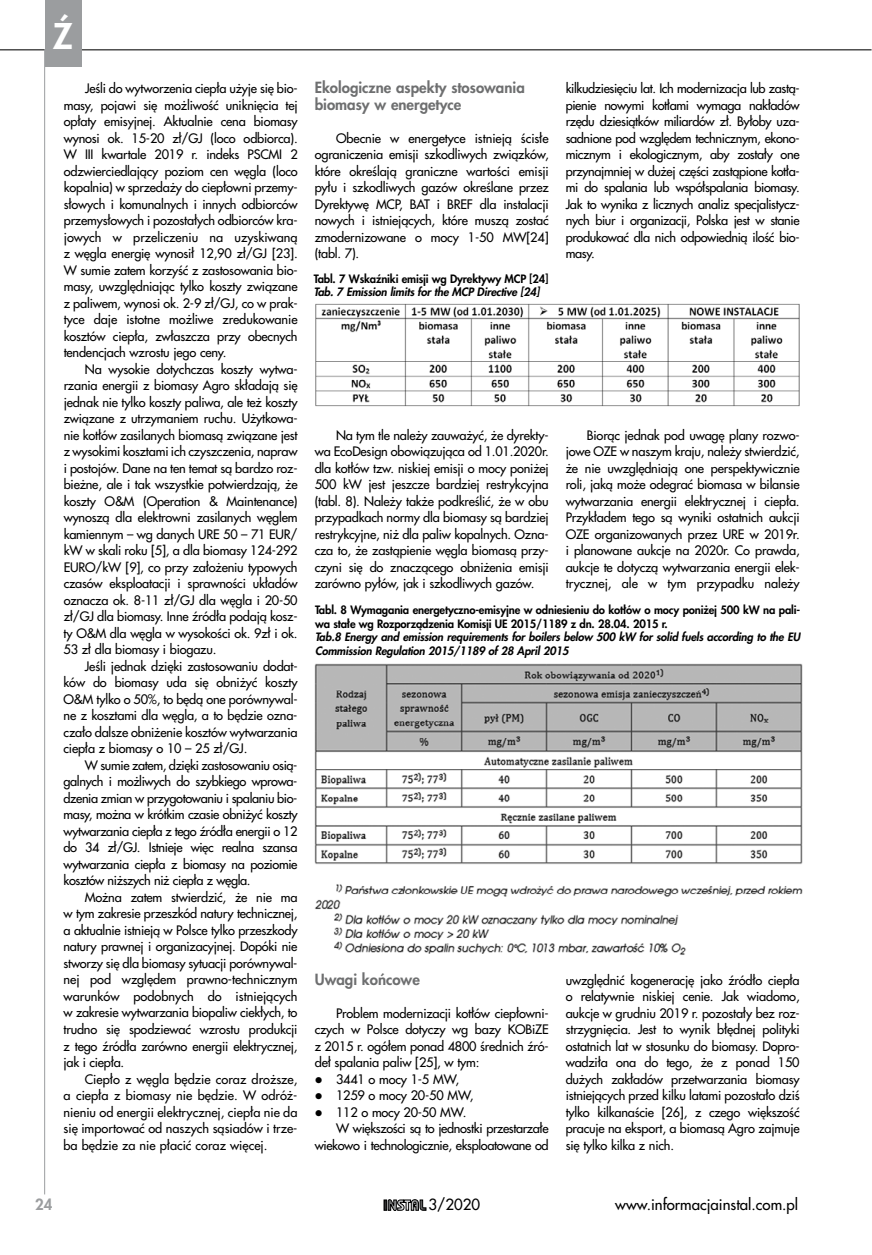
<style>
.page{position:relative;width:872px;height:1255px;background:#fff}
.page>*{position:absolute;margin:0;border:0;box-sizing:border-box;transform-origin:0 0}
.t1{font:800 34.5px "Futura CE";color:#fff}
.t2{font:800 15px/16.5px "Futura CE";color:#6e6f70}
.t3{font:500 15px "Futura CE";color:#000}
.t4{font:800 15px "Futura CE";color:#9b9d9f}
.t5{font:500 12.75px/16.5px "Futura CE";letter-spacing:-.015em;color:#000;text-align:justify}
.t6{font:800 11.25px/13.5px "Futura CE";letter-spacing:-.015em;color:#000}
.t7{font:italic 800 11.25px/13.5px "Futura CE";letter-spacing:-.015em;color:#000}
</style>
<div class="page">
<hr style="left:0;top:49px;width:871px;height:1px;background:#000">
<hr style="left:44px;top:49px;width:1px;height:1145px;background:#9b9d9f">
<svg style="left:383px;top:1199px;width:44px;height:12px"></svg>
<svg style="left:384px;top:1199px;width:42px;height:11px"></svg>
<div style="left:45px;top:0;width:37px;height:67px;background:#9b9d9f"></div>
<img style="left:315px;top:303px;width:485px;height:104px">
<img style="left:314px;top:663px;width:489px;height:292px">
<h1 class="t1" style="left:53px;top:12px;width:21px">Ź</h1>
<p class="t5" style="left:64px;top:80px;width:235px;text-indent:21px">Jeśli do wytworzenia ciepła użyje się bio&shy;masy, pojawi się możliwość uniknięcia tej opłaty emisyjnej. Aktualnie cena biomasy wynosi ok. 15-20 zł/GJ (loco odbiorca).<br>W III kwartale 2019 r. indeks PSCMI 2 odzwierciedlający poziom cen węgla (loco kopalnia) w sprzedaży do ciepłowni przemy&shy;słowych i komunalnych i innych odbiorców przemysłowych i pozostałych odbiorców kra&shy;jowych w przeliczeniu na uzyskiwaną z węgla energię wynosił 12,90 zł/GJ [23].<br>W sumie zatem korzyść z zastosowania bio&shy;masy, uwzględniając tylko koszty związane z paliwem, wynosi ok. 2-9 zł/GJ, co w prak&shy;tyce daje istotne możliwe zredukowanie kosztów ciepła, zwłaszcza przy obecnych tendencjach wzrostu jego ceny.</p>
<p class="t5" style="left:64px;top:360px;width:235px;text-indent:21px">Na wysokie dotychczas koszty wytwa&shy;rzania energii z biomasy Agro składają się jednak nie tylko koszty paliwa, ale też koszty związane z utrzymaniem ruchu. Użytkowa&shy;nie kotłów zasilanych biomasą związane jest z wysokimi kosztami ich czyszczenia, napraw i postojów. Dane na ten temat są bardzo roz&shy;bieżne, ale i tak wszystkie potwierdzają, że koszty O&amp;M (Operation &amp; Maintenance) wynoszą dla elektrowni zasilanych węglem kamiennym – wg danych URE 50 – 71 EUR/ kW w skali roku [5], a dla biomasy 124-292<br>EURO/kW [9], co przy założeniu typowych czasów eksploatacji i sprawności układów oznacza ok. 8-11 zł/GJ dla węgla i 20-50 zł/GJ dla biomasy. Inne źródła podają kosz&shy;ty O&amp;M dla węgla w wysokości ok. 9zł i ok.<br>53 zł dla biomasy i biogazu.</p>
<p class="t5" style="left:64px;top:657px;width:235px;text-indent:21px">Jeśli jednak dzięki zastosowaniu dodat&shy;ków do biomasy uda się obniżyć koszty O&amp;M tylko o 50%, to będą one porównywal&shy;ne z kosztami dla węgla, a to będzie ozna&shy;czało dalsze obniżenie kosztów wytwarzania ciepła z biomasy o 10 – 25 zł/GJ.</p>
<p class="t5" style="left:64px;top:756px;width:235px;text-indent:21px">W sumie zatem, dzięki zastosowaniu osią&shy;galnych i możliwych do szybkiego wprowa&shy;dzenia zmian w przygotowaniu i spalaniu bio&shy;masy, można w krótkim czasie obniżyć koszty wytwarzania ciepła z tego źródła energii o 12 do 34 zł/GJ. Istnieje więc realna szansa wytwarzania ciepła z biomasy na poziomie kosztów niższych niż ciepła z węgla.</p>
<p class="t5" style="left:64px;top:888px;width:235px;text-indent:21px">Można zatem stwierdzić, że nie ma w tym zakresie przeszkód natury technicznej, a aktualnie istnieją w Polsce tylko przeszkody natury prawnej i organizacyjnej. Dopóki nie stworzy się dla biomasy sytuacji porównywal&shy;nej pod względem prawno-technicznym warunków podobnych do istniejących w zakresie wytwarzania biopaliw ciekłych, to trudno się spodziewać wzrostu produkcji z tego źródła zarówno energii elektrycznej, jak i ciepła.</p>
<p class="t5" style="left:64px;top:1069px;width:235px;text-indent:21px">Ciepło z węgla będzie coraz droższe, a ciepła z biomasy nie będzie. W odróż&shy;nieniu od energii elektrycznej, ciepła nie da się importować od naszych sąsiadów i trze&shy;ba będzie za nie płacić coraz więcej.</p>
<p class="t2" style="left:315px;top:79px;width:211px">Ekologiczne aspekty stosowania biomasy w energetyce</p>
<p class="t5" style="left:315px;top:129px;width:235px;text-indent:21px">Obecnie w energetyce istnieją ścisłe ograniczenia emisji szkodliwych związków, które określają graniczne wartości emisji pyłu i szkodliwych gazów określane przez Dyrektywę MCP, BAT i BREF dla instalacji nowych i istniejących, które muszą zostać zmodernizowane o mocy 1-50 MW[24] (tabl. 7).</p>
<p class="t6" style="left:314px;top:271px;width:236px">Tabl. 7 Wskaźniki emisji wg Dyrektywy MCP [24]</p>
<p class="t7" style="left:314px;top:285px;width:227px">Tab. 7 Emission limits for the MCP Directive [24]</p>
<p class="t5" style="left:565px;top:80px;width:235px">kilkudziesięciu lat. Ich modernizacja lub zastą&shy;pienie nowymi kotłami wymaga nakładów rzędu dziesiątków miliardów zł. Byłoby uza&shy;sadnione pod względem technicznym, ekono&shy;micznym i ekologicznym, aby zostały one przynajmniej w dużej części zastąpione kotła&shy;mi do spalania lub współspalania biomasy.<br>Jak to wynika z licznych analiz specjalistycz&shy;nych biur i organizacji, Polska jest w stanie produkować dla nich odpowiednią ilość bio&shy;masy.</p>
<p class="t5" style="left:315px;top:426px;width:235px;text-indent:21px">Na tym tle należy zauważyć, że dyrekty&shy;wa EcoDesign obowiązująca od 1.01.2020r. dla kotłów tzw. niskiej emisji o mocy poniżej 500 kW jest jeszcze bardziej restrykcyjna (tabl. 8). Należy także podkreślić, że w obu przypadkach normy dla biomasy są bardziej restrykcyjne, niż dla paliw kopalnych. Ozna&shy;cza to, że zastąpienie węgla biomasą przy&shy;czyni się do znaczącego obniżenia emisji zarówno pyłów, jak i szkodliwych gazów.</p>
<p class="t5" style="left:565px;top:426px;width:235px;text-indent:21px">Biorąc jednak pod uwagę plany rozwo&shy;jowe OZE w naszym kraju, należy stwierdzić, że nie uwzględniają one perspektywicznie roli, jaką może odegrać biomasa w bilansie wytwarzania energii elektrycznej i ciepła.<br>Przykładem tego są wyniki ostatnich aukcji OZE organizowanych przez URE w 2019r. i planowane aukcje na 2020r. Co prawda, aukcje te dotyczą wytwarzania energii elek&shy;trycznej, ale w tym przypadku należy</p>
<p class="t6" style="left:315px;top:602px;width:486px">Tabl. 8 Wymagania energetyczno-emisyjne w odniesieniu do kotłów o mocy poniżej 500 kW na pali&shy;wa stałe wg Rozporządzenia Komisji UE 2015/1189 z dn. 28.04. 2015 r.</p>
<p class="t7" style="left:315px;top:629px;width:486px">Tab.8 Energy and emission requirements for boilers below 500 kW for solid fuels according to the EU<br>Commission Regulation 2015/1189 of 28 April 2015</p>
<p class="t2" style="left:315px;top:970px;width:107px">Uwagi końcowe</p>
<p class="t5" style="left:315px;top:1004px;width:235px;text-indent:21px">Problem modernizacji kotłów ciepłowni&shy;czych w Polsce dotyczy wg bazy KOBiZE z 2015 r. ogółem ponad 4800 średnich źró&shy;deł spalania paliw [25], w tym:</p>
<p class="t5" style="left:315px;top:1070px;width:146px">● 3441 o mocy 1-5 MW,</p>
<p class="t5" style="left:315px;top:1086px;width:160px">● 1259 o mocy 20-50 MW,</p>
<p class="t5" style="left:315px;top:1103px;width:153px">● 112 o mocy 20-50 MW.</p>
<p class="t5" style="left:336px;top:1119px;width:214px">W większości są to jednostki przestarzałe</p>
<p class="t5" style="left:315px;top:1136px;width:235px">wiekowo i technologicznie, eksploatowane od</p>
<p class="t5" style="left:565px;top:971px;width:235px">uwzględnić kogenerację jako źródło ciepła o relatywnie niskiej cenie. Jak wiadomo, aukcje w grudniu 2019 r. pozostały bez roz&shy;strzygnięcia. Jest to wynik błędnej polityki ostatnich lat w stosunku do biomasy. Dopro&shy;wadziła ona do tego, że z ponad 150 dużych zakładów przetwarzania biomasy istniejących przed kilku latami pozostało dziś tylko kilkanaście [26], z czego większość pracuje na eksport, a biomasą Agro zajmuje się tylko kilka z nich.</p>
<p class="t4" style="left:35px;top:1193px;width:19px">24</p>
<p class="t3" style="left:428px;top:1193px;width:53px">3/2020</p>
<p class="t3" style="left:615px;top:1193px;width:184px">www.informacjainstal.com.pl</p>
</div>
